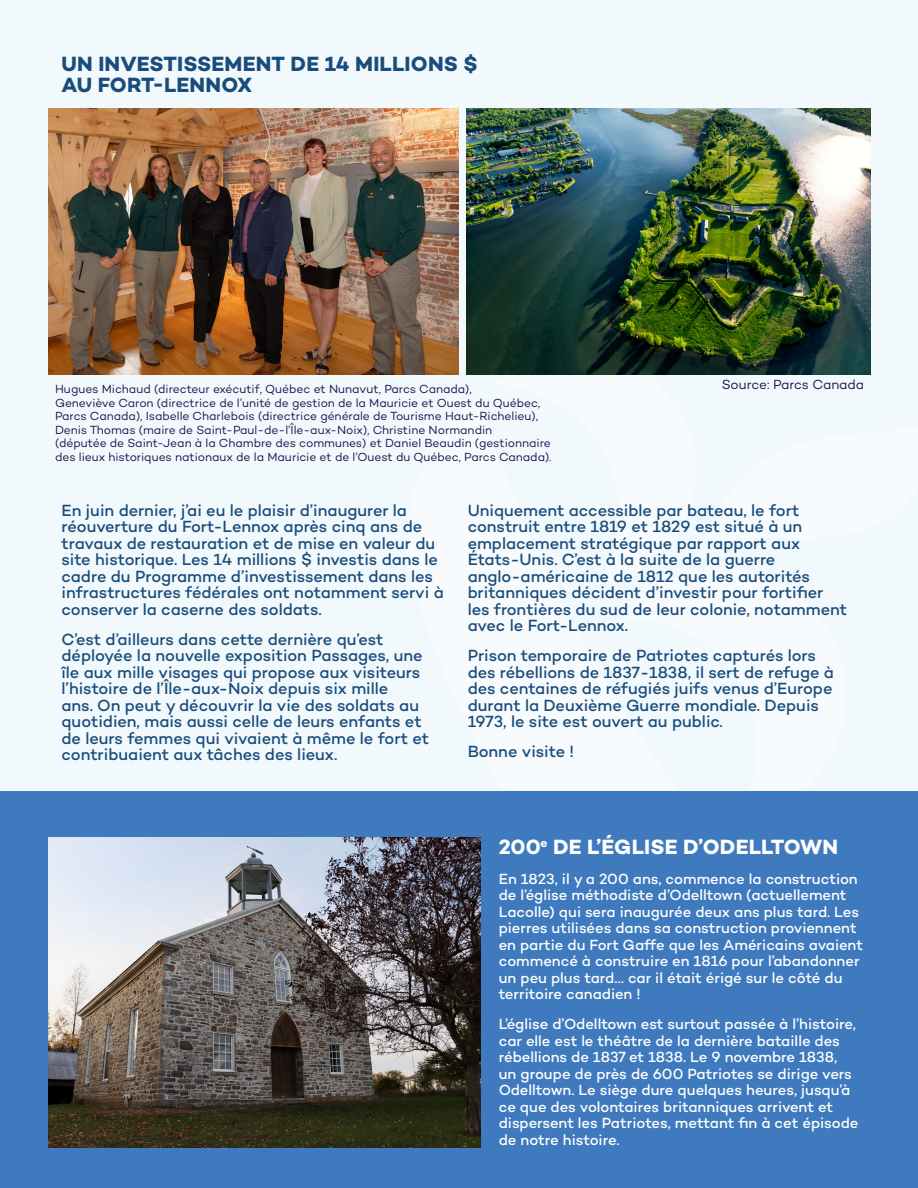
<style>
.page{position:relative;width:918px;height:1188px;background:#fff}
.page>*{position:absolute;margin:0;border:0;box-sizing:border-box;transform-origin:0 0}
.Textes{font:700 21px/21px "Campton";letter-spacing:.01em;color:#194c7b}
.Textes-2{font:700 21px "Campton";letter-spacing:.01em;color:#fff}
.Textes-3{font:500 16.5px/16.5px "Campton";letter-spacing:-.005em;color:#194c7b}
.Textes-4{font:500 15px/16.5px "Campton";letter-spacing:-.005em;color:#fff}
.Textes-5{font:13.5px "Campton";letter-spacing:-.005em;color:#1b144f}
.Textes-6{font:12px/13.5px "Campton";letter-spacing:-.005em;color:#1b144f}
</style>
<div class="page">
<div style="left:0;top:0;width:918px;height:792px;background:#f2f9fd"></div>
<img style="left:49px;top:109px;width:410px;height:265px">
<img style="left:467px;top:109px;width:403px;height:265px">
<div style="left:0;top:792px;width:918px;height:396px;background:#3f7abe"></div>
<img style="left:49px;top:838px;width:432px;height:310px">
<p class="Textes" style="left:61px;top:53px;width:418px">UN INVESTISSEMENT DE 14 MILLIONS $<br>AU FORT-LENNOX</p>
<p class="Textes-6" style="left:55px;top:382px;width:498px">Hugues Michaud (directeur exécutif, Québec et Nunavut, Parcs Canada),<br>Geneviève Caron (directrice de l’unité de gestion de la Mauricie et Ouest du Québec, Parcs Canada), Isabelle Charlebois (directrice générale de Tourisme Haut-Richelieu), Denis Thomas (maire de Saint-Paul-de-l’Île-aux-Noix), Christine Normandin<br>(députée de Saint-Jean à la Chambre des communes) et Daniel Beaudin (gestionnaire des lieux historiques nationaux de la Mauricie et de l’Ouest du Québec, Parcs Canada).</p>
<p class="Textes-5" style="left:722px;top:376px;width:144px">Source: Parcs Canada</p>
<p class="Textes-3" style="left:62px;top:502px;width:384px">En juin dernier, j’ai eu le plaisir d’inaugurer la réouverture du Fort-Lennox après cinq ans de travaux de restauration et de mise en valeur du site historique. Les 14 millions $ investis dans le cadre du Programme d’investissement dans les infrastructures fédérales ont notamment servi à conserver la caserne des soldats.</p>
<p class="Textes-3" style="left:62px;top:631px;width:369px">C’est d’ailleurs dans cette dernière qu’est déployée la nouvelle exposition Passages, une île aux mille visages qui propose aux visiteurs l’histoire de l’Île-aux-Noix depuis six mille<br>ans. On peut y découvrir la vie des soldats au quotidien, mais aussi celle de leurs enfants et de leurs femmes qui vivaient à même le fort et contribuaient aux tâches des lieux.</p>
<p class="Textes-3" style="left:468px;top:502px;width:381px">Uniquement accessible par bateau, le fort construit entre 1819 et 1829 est situé à un emplacement stratégique par rapport aux États-Unis. C’est à la suite de la guerre anglo-américaine de 1812 que les autorités britanniques décident d’investir pour fortifier les frontières du sud de leur colonie, notamment avec le Fort-Lennox.</p>
<p class="Textes-3" style="left:468px;top:647px;width:368px">Prison temporaire de Patriotes capturés lors des rébellions de 1837-1838, il sert de refuge à des centaines de réfugiés juifs venus d’Europe durant la Deuxième Guerre mondiale. Depuis 1973, le site est ouvert au public.</p>
<p class="Textes-3" style="left:468px;top:743px;width:108px">Bonne visite !</p>
<p class="Textes-2" style="left:499px;top:833px;width:341px">200<sup>e</sup> DE L’ÉGLISE D’ODELLTOWN</p>
<p class="Textes-4" style="left:499px;top:870px;width:366px">En 1823, il y a 200 ans, commence la construction de l’église méthodiste d’Odelltown (actuellement Lacolle) qui sera inaugurée deux ans plus tard. Les pierres utilisées dans sa construction proviennent en partie du Fort Gaffe que les Américains avaient commencé à construire en 1816 pour l’abandonner un peu plus tard… car il était érigé sur le côté du territoire canadien !</p>
<p class="Textes-4" style="left:499px;top:1016px;width:361px">L’église d’Odelltown est surtout passée à l’histoire, car elle est le théâtre de la dernière bataille des rébellions de 1837 et 1838. Le 9 novembre 1838, un groupe de près de 600 Patriotes se dirige vers Odelltown. Le siège dure quelques heures, jusqu’à ce que des volontaires britanniques arrivent et dispersent les Patriotes, mettant fin à cet épisode de notre histoire.</p>
</div>
